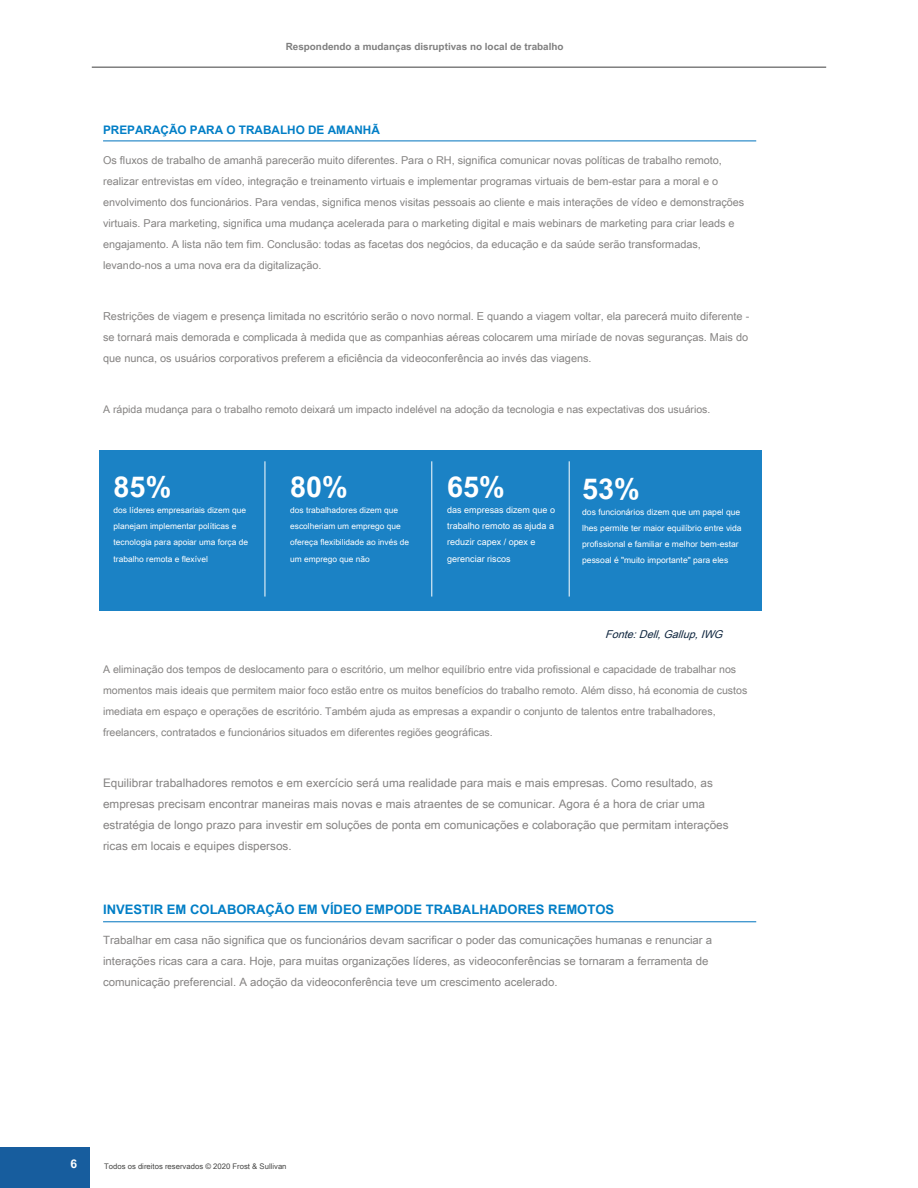
<style>
.page{position:relative;width:918px;height:1188px;background:#fff}
.page>*{position:absolute;margin:0;border:0;box-sizing:border-box;transform-origin:0 0}
.t1{font:700 28.8px "Arial Unicode MS";color:#fff}
.t2{font:700 13.05px "Arial Unicode MS";color:#017ec6}
.t3{font:700 12px "Arial Unicode MS";color:#fff}
.t4{font:11.7px/21px "Arial Unicode MS";color:#858382}
.t5{font:700 11.7px "Arial Unicode MS";color:#017ec6}
.t6{font:11.4px/21px "Arial Unicode MS";color:#858382}
.t7{font:10.95px/21px "Arial Unicode MS";color:#858382;text-align:justify}
.t8{font:10.8px/21px "Arial Unicode MS";color:#858382}
.t9{font:italic 10.8px "Arial Unicode MS";color:#0e253e}
.t10{font:10.65px/21px "Arial Unicode MS";color:#858382}
.t11{font:10.5px "Arial Unicode MS";color:#858382}
.t12{font:700 9.9px "Arial Unicode MS";color:#7f7f7f}
.t13{font:9px/16.2px "Arial Unicode MS";color:#fff}
.t14{font:8.55px/16.2px "Arial Unicode MS";color:#fff}
.t15{font:8.4px/16.2px "Arial Unicode MS";color:#fff}
.t16{font:7.65px "Arial Unicode MS";color:#464645}
</style>
<div class="page">
<div style="left:0;top:1147px;width:90px;height:41px;background:#175d9e"></div>
<hr style="left:92px;top:66px;width:734px;height:2px;background:#7f7f7f">
<hr style="left:103px;top:140px;width:653px;height:1px;background:#1b82c5">
<div style="left:99px;top:450px;width:663px;height:161px;background:#1b82c5"></div>
<hr style="left:432px;top:461px;width:1px;height:136px;background:#fff">
<hr style="left:265px;top:461px;width:1px;height:136px;background:#fff">
<hr style="left:569px;top:461px;width:1px;height:136px;background:#fff">
<hr style="left:103px;top:921px;width:653px;height:1px;background:#1b82c5">
<p class="t12" style="left:286px;top:40px;width:279px">Respondendo a mudanças disruptivas no local de trabalho</p>
<p class="t5" style="left:103px;top:121px;width:278px">PREPARAÇÃO PARA O TRABALHO DE AMANHÃ</p>
<p class="t8" style="left:103px;top:149px;width:643px">Os fluxos de trabalho de amanhã parecerão muito diferentes. Para o RH, significa comunicar novas políticas de trabalho remoto, realizar entrevistas em vídeo, integração e treinamento virtuais e implementar programas virtuais de bem-estar para a moral e o envolvimento dos funcionários. Para vendas, significa menos visitas pessoais ao cliente e mais interações de vídeo e demonstrações virtuais. Para marketing, significa uma mudança acelerada para o marketing digital e mais webinars de marketing para criar leads e engajamento. A lista não tem fim. Conclusão: todas as facetas dos negócios, da educação e da saúde serão transformadas, levando-nos a uma nova era da digitalização.</p>
<p class="t7" style="left:103px;top:305px;width:648px">Restrições de viagem e presença limitada no escritório serão o novo normal. E quando a viagem voltar, ela parecerá muito diferente - se tornará mais demorada e complicada à medida que as companhias aéreas colocarem uma miríade de novas seguranças. Mais do que nunca, os usuários corporativos preferem a eficiência da videoconferência ao invés das viagens.</p>
<p class="t11" style="left:103px;top:401px;width:609px">A rápida mudança para o trabalho remoto deixará um impacto indelével na adoção da tecnologia e nas expectativas dos usuários.</p>
<h1 class="t1" style="left:114px;top:466px;width:59px">85%</h1>
<p class="t15" style="left:114px;top:502px;width:136px">dos líderes empresariais dizem que planejam implementar políticas e tecnologia para apoiar uma força de trabalho remota e flexível</p>
<h1 class="t1" style="left:290px;top:466px;width:59px">80%</h1>
<p class="t15" style="left:290px;top:502px;width:121px">dos trabalhadores dizem que escolheriam um emprego que ofereça flexibilidade ao invés de um emprego que não</p>
<h1 class="t1" style="left:447px;top:466px;width:59px">65%</h1>
<p class="t13" style="left:447px;top:501px;width:109px">das empresas dizem que o trabalho remoto as ajuda a reduzir capex / opex e gerenciar riscos</p>
<h1 class="t1" style="left:582px;top:468px;width:59px">53%</h1>
<p class="t14" style="left:582px;top:503px;width:161px">dos funcionários dizem que um papel que lhes permite ter maior equilíbrio entre vida profissional e familiar e melhor bem-estar pessoal é "muito importante" para eles</p>
<p class="t9" style="left:605px;top:627px;width:123px">Fonte:Dell,Gallup,IWG</p>
<p class="t10" style="left:103px;top:658px;width:646px">A eliminação dos tempos de deslocamento para o escritório, um melhor equilíbrio entre vida profissional e capacidade de trabalhar nos momentos mais ideais que permitem maior foco estão entre os muitos benefícios do trabalho remoto. Além disso, há economia de custos imediata em espaço e operações de escritório. Também ajuda as empresas a expandir o conjunto de talentos entre trabalhadores, freelancers, contratados e funcionários situados em diferentes regiões geográficas.</p>
<p class="t4" style="left:103px;top:772px;width:627px">Equilibrar trabalhadores remotos e em exercício será uma realidade para mais e mais empresas. Como resultado, as empresas precisam encontrar maneiras mais novas e mais atraentes de se comunicar. Agora é a hora de criar uma estratégia de longo prazo para investir em soluções de ponta em comunicações e colaboração que permitam interações ricas em locais e equipes dispersos.</p>
<p class="t2" style="left:103px;top:901px;width:513px">INVESTIR EM COLABORAÇÃO EM VÍDEO EMPODE TRABALHADORES REMOTOS</p>
<p class="t6" style="left:103px;top:929px;width:611px">Trabalhar em casa não significa que os funcionários devam sacrificar o poder das comunicações humanas e renunciar a interações ricas cara a cara. Hoje, para muitas organizações líderes, as videoconferências se tornaram a ferramenta de comunicação preferencial. A adoção da videoconferência teve um crescimento acelerado.</p>
<p class="t3" style="left:71px;top:1156px;width:8px">6</p>
<p class="t16" style="left:104px;top:1161px;width:184px">Todos os direitos reservados © 2020 Frost &amp; Sullivan</p>
</div>
